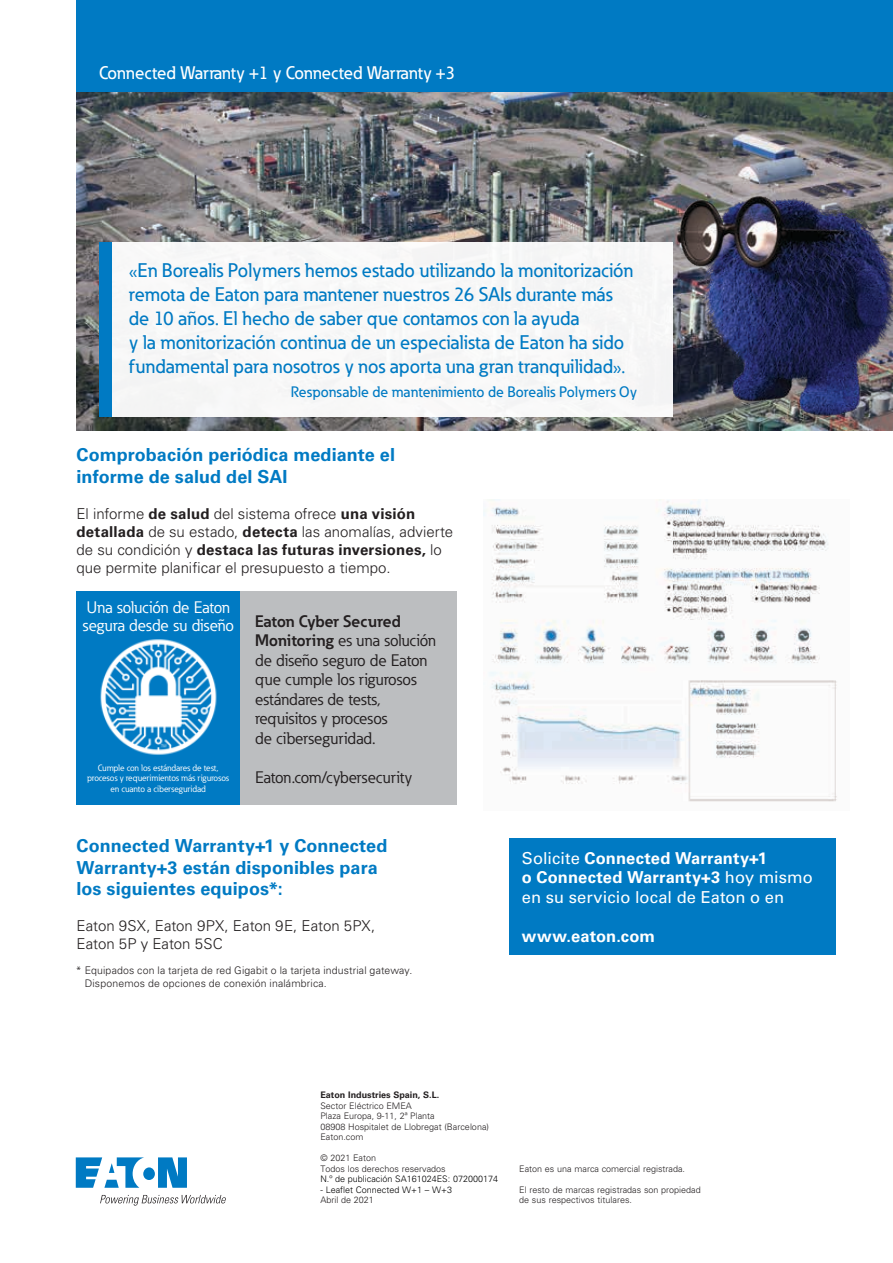
<style>
.page{position:relative;width:893px;height:1263px;background:#fff}
.page>*{position:absolute;margin:0;border:0;box-sizing:border-box;transform-origin:0 0}
.t1{font:500 19.5px/24px "Eaton";letter-spacing:.005em;color:#007ac3}
.t2{font:700 18px/21.6px "Univers LT Std";letter-spacing:.005em;color:#007ac3}
.t3{font:500 18px "Eaton";color:#fff}
.t4{font:16.5px/19.5px "Eaton";color:#231f20}
.t5{font:16.5px/19.6px "Univers LT Std";letter-spacing:.005em;color:#fff}
.t6{font:16.5px/18px "Eaton";color:#fff}
.t7{font:700 16.5px "Univers LT Std";letter-spacing:.01em;color:#fff}
.t8{font:300 15px/18px "Univers LT Std";color:#231f20}
.t9{font:500 15px "Eaton";letter-spacing:.01em;color:#007ac3}
.t10{font:300 10.5px/12.6px "Univers LT Std";letter-spacing:.015em;color:#231f20}
.t11{font:300 9px/10.5px "Univers LT Std";color:#231f20}
.t12{font:9px/10.8px "Eaton";letter-spacing:-.01em;color:#fff;text-align:center}
.t13{font:300 9px "Univers LT Std";color:#000}
.t14{font:700 9px "Univers LT Std";color:#231f20}
.s1{font-weight:700}
</style>
<div class="page">
<img style="left:77px;top:91px;width:816px;height:339px">
<div style="left:77px;top:0;width:816px;height:91px;background:#007ac3"></div>
<div style="left:99px;top:242px;width:574px;height:174px;background:#f7f7f7"></div>
<div style="left:99px;top:242px;width:13px;height:174px;background:#007ac3"></div>
<div style="left:509px;top:839px;width:326px;height:116px;background:#007ac3"></div>
<img style="left:483px;top:499px;width:354px;height:303px">
<img style="left:673px;top:139px;width:220px;height:291px">
<div style="left:77px;top:591px;width:380px;height:213px;background:#bcbec0"></div>
<div style="left:77px;top:591px;width:163px;height:213px;background:#007ac3"></div>
<svg style="left:76px;top:1157px;width:111px;height:31px"></svg>
<svg style="left:100px;top:1195px;width:126px;height:10px"></svg>
<img style="left:100px;top:639px;width:117px;height:116px">
<p class="t3" style="left:99px;top:62px;width:358px">Connected Warranty +1 y Connected Warranty +3</p>
<p class="t1" style="left:129px;top:258px;width:506px">«En Borealis Polymers hemos estado utilizando la monitorización remota de Eaton para mantener nuestros 26 SAIs durante más de 10 años. El hecho de saber que contamos con la ayuda<br>y la monitorización continua de un especialista de Eaton ha sido fundamental para nosotros y nos aporta una gran tranquilidad».</p>
<p class="t9" style="left:291px;top:382px;width:348px">Responsable de mantenimiento de Borealis Polymers Oy</p>
<p class="t2" style="left:77px;top:444px;width:320px">Comprobación periódica mediante el informe de salud del SAI</p>
<p class="t8" style="left:77px;top:505px;width:378px">El informe <span class="s1">de salud</span> del sistema ofrece <span class="s1">una visión detallada</span> de su estado, <span class="s1">detecta</span> las anomalías, advierte de su condición y <span class="s1">destaca las futuras inversiones,</span> lo que permite planificar el presupuesto a tiempo.</p>
<p class="t6" style="left:82px;top:599px;width:153px">Una solución de Eaton segura desde su diseño</p>
<p class="t12" style="left:87px;top:762px;width:143px">Cumple con los estándares de test, procesos y requerimientos más rigurosos en cuanto a ciberseguridad</p>
<p class="t4" style="left:255px;top:611px;width:182px"><span class="s1">Eaton Cyber Secured<br>Monitoring</span> es una solución de diseño seguro de Eaton que cumple los rigurosos estándares de tests, requisitos y procesos<br>de ciberseguridad.</p>
<p class="t4" style="left:255px;top:767px;width:158px">Eaton.com/cybersecurity</p>
<p class="t2" style="left:77px;top:835px;width:312px">Connected Warranty+1 y Connected<br>Warranty+3 están disponibles para los siguientes equipos*:</p>
<p class="t8" style="left:77px;top:917px;width:300px">Eaton 9SX, Eaton 9PX, Eaton 9E, Eaton 5PX,<br>Eaton 5P y Eaton 5SC</p>
<p class="t10" style="left:85px;top:964px;width:329px;text-indent:-9px">* Equipados con la tarjeta de red Gigabit o la tarjeta industrial gateway.<br>Disponemos de opciones de conexión inalámbrica.</p>
<p class="t5" style="left:522px;top:848px;width:292px">Solicite <span class="s1">Connected Warranty+1<br>o Connected Warranty+3</span> hoy mismo en su servicio local de Eaton o en</p>
<p class="t7" style="left:522px;top:927px;width:135px">www.eaton.com</p>
<p class="t14" style="left:320px;top:1090px;width:120px">Eaton Industries Spain, S.L.</p>
<p class="t11" style="left:320px;top:1100px;width:170px">Sector Eléctrico EMEA<br>Plaza Europa, 9-11, 2ª Planta<br>08908 Hospitalet de Llobregat (Barcelona)<br>Eaton.com</p>
<p class="t11" style="left:320px;top:1153px;width:127px">© 2021 Eaton<br>Todos los derechos reservados</p>
<p class="t13" style="left:320px;top:1174px;width:179px">N.º de publicación SA161024ES: 072000174</p>
<p class="t13" style="left:320px;top:1184px;width:133px">- Leaflet Connected W+1 – W+3</p>
<p class="t11" style="left:320px;top:1195px;width:55px">Abril de 2021</p>
<p class="t11" style="left:519px;top:1163px;width:167px">Eaton es una marca comercial registrada.</p>
<p class="t11" style="left:519px;top:1184px;width:183px">El resto de marcas registradas son propiedad de sus respectivos titulares.</p>
</div>
